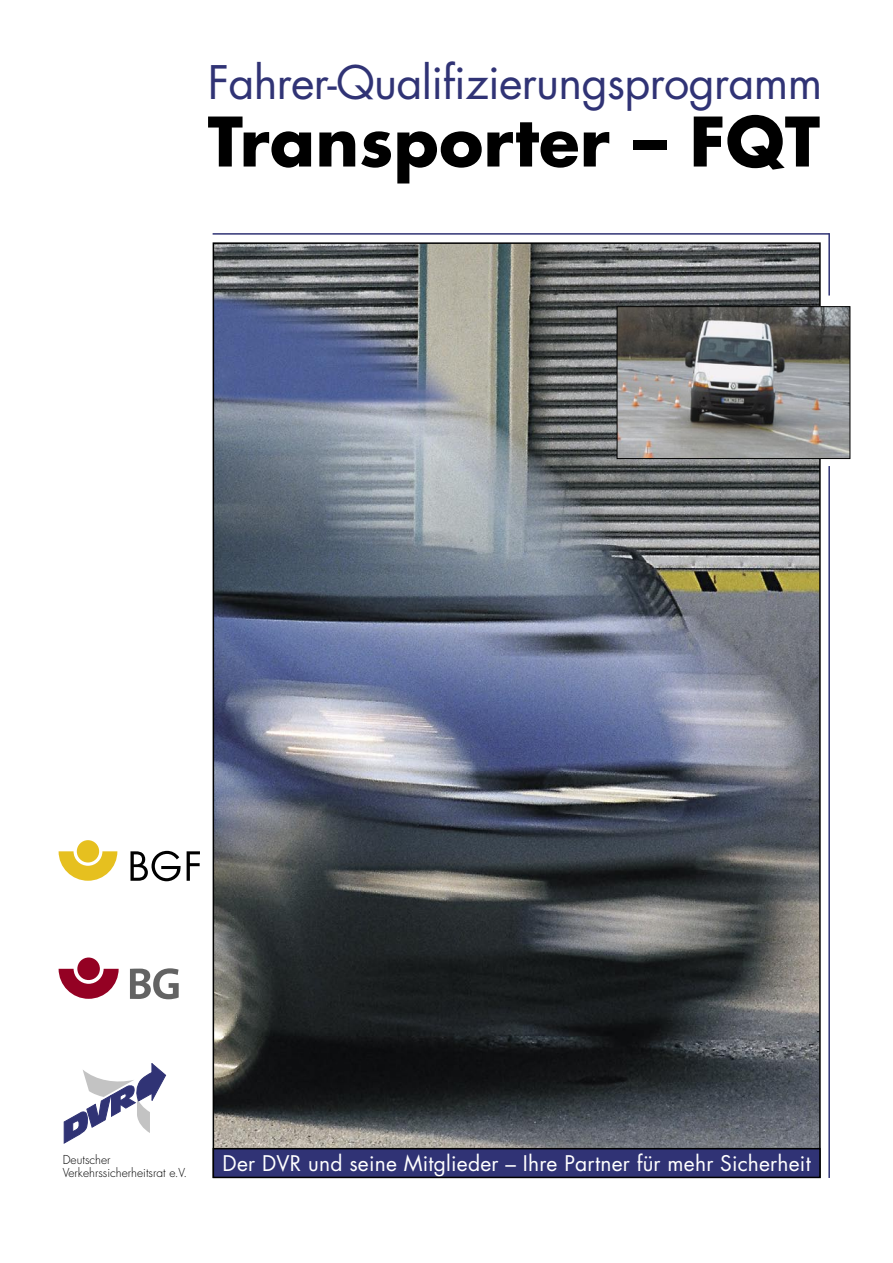
<style>
.page{position:relative;width:893px;height:1263px;background:#fff}
.page>*{position:absolute;margin:0;border:0;box-sizing:border-box;transform-origin:0 0}
.t1{font:700 66.3px "Futura";letter-spacing:.005em;color:#000}
.t2{font:45px "Futura";letter-spacing:-.015em;color:#303375}
.t3{font:21px "Futura";letter-spacing:.01em;color:#fff}
.t4{font:300 12px/13.5px "Futura";color:#000}
</style>
<div class="page">
<img style="left:216px;top:245px;width:602px;height:903px">
<hr style="left:213px;top:233px;width:616px;height:2px;background:#303375">
<hr style="left:828px;top:466px;width:2px;height:712px;background:#303375">
<hr style="left:828px;top:233px;width:2px;height:63px;background:#303375">
<img style="left:619px;top:308px;width:229px;height:149px">
<div style="left:617px;top:306px;width:233px;height:153px;border:1px solid #000"></div>
<svg style="left:64px;top:1063px;width:102px;height:80px"></svg>
<div style="left:213px;top:1149px;width:607px;height:28px;background:#303375"></div>
<div style="left:213px;top:1148px;width:608px;height:30px;border:2px solid #000"></div>
<div style="left:77px;top:840px;width:22px;height:22px;background:#e6c01f;border-radius:50%"></div>
<svg style="left:59px;top:851px;width:58px;height:30px"></svg>
<svg style="left:130px;top:851px;width:51px;height:30px"></svg>
<svg style="left:187px;top:851px;width:13px;height:30px"></svg>
<svg style="left:59px;top:969px;width:60px;height:30px"></svg>
<div style="left:77px;top:957px;width:23px;height:23px;background:#940123;border-radius:50%"></div>
<svg style="left:130px;top:968px;width:49px;height:31px"></svg>
<h2 class="t2" style="left:208px;top:51px;width:616px">Fahrer-Qualifizierungsprogramm</h2>
<h1 class="t1" style="left:208px;top:96px;width:614px">Transporter – FQT</h1>
<p class="t4" style="left:63px;top:1153px;width:126px">Deutscher<br>Verkehrssicherheitsrat e.V.</p>
<p class="t3" style="left:223px;top:1149px;width:590px">Der DVR und seine Mitglieder – Ihre Partner für mehr Sicherheit</p>
</div>
